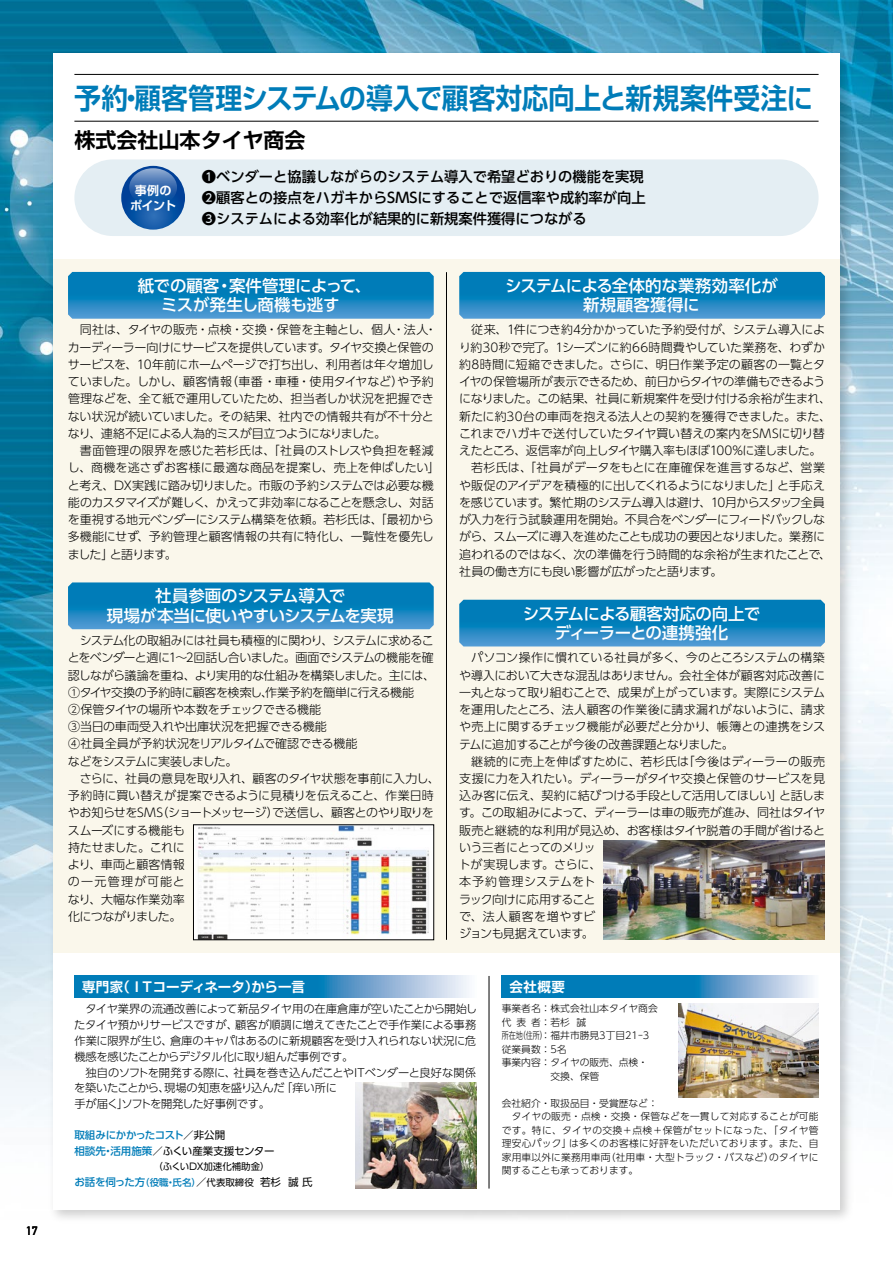
<style>
.page{position:relative;width:893px;height:1263px;background:#fff}
.page>*{position:absolute;margin:0;border:0;box-sizing:border-box;transform-origin:0 0}
.t1{font:700 28.5px "Shin Go Pro De";letter-spacing:-.01em;color:#007cb8;scale:.94 1}
.t2{font:700 21px "Shin Go Pro De";color:#000}
.t3{font:500 16.5px/19.5px "UD Shin Go Pro";letter-spacing:-.02em;color:#fff;text-align:center}
.t4{font:500 16.5px/19.5px "UD Shin Go Pro";letter-spacing:-.04em;color:#fff;text-align:center}
.t5{font:500 16.5px/19.5px "UD Shin Go Pro";color:#fff;text-align:center}
.t6{font:500 14.25px/21px "UD Shin Go Pro";color:#000}
.t7{font:700 13.5px "Shin Go Pro De";letter-spacing:-.005em;color:#fff}
.t8{font:300 12px/17.2px "UD Shin Go Pro";letter-spacing:-.02em;color:#000}
.t9{font:300 12px "UD Shin Go Pro";letter-spacing:-.045em;color:#000}
.t10{font:300 12px "UD Shin Go Pro";color:#000}
.t11{font:300 12px "UD Shin Go Pro";letter-spacing:-.04em;color:#000}
.t12{font:300 12px "UD Shin Go Pro";letter-spacing:.005em;color:#000}
.t13{font:300 12px "UD Shin Go Pro";letter-spacing:.015em;color:#000}
.t14{font:700 12px/15px "Shin Go Pro De";letter-spacing:-.035em;color:#fff;text-align:center}
.t15{font:700 12px "DIN Alternate";color:#000}
.t16{font:300 11.25px/15.8px "UD Shin Go Pro";letter-spacing:-.025em;color:#000;text-align:justify}
.t17{font:500 10.5px/15.8px "UD Shin Go Pro";letter-spacing:-.03em;color:#007cb8}
.t18{font:300 9.75px/13.5px "UD Shin Go Pro";letter-spacing:.015em;color:#000}
.t19{font:300 9.75px "UD Shin Go Pro";letter-spacing:.015em;color:#000;scale:.73 1}
.t20{font:9.45px "UD Shin Go Pro";letter-spacing:-.04em;color:#000}
.s1{font-weight:400;color:#000}
.s2{color:#000}
.s3{font-size:10.5px}
.s4{font-size:9.45px}
.s5{font-weight:400;font-size:9.45px;color:#000}
</style>
<div class="page">
<img style="left:0;top:0;width:893px;height:1117px">
<img style="left:44px;top:44px;width:813px;height:1175px">
<div style="left:53px;top:53px;width:787px;height:1157px;background:#fff"></div>
<div style="left:74px;top:159px;width:745px;height:77px;background:#e4eef3;border-radius:38px"></div>
<div style="left:53px;top:259px;width:787px;height:693px;background:#faf7eb"></div>
<svg style="left:74px;top:976px;width:395px;height:21px;background:#3692c4"></svg>
<hr style="left:446px;top:272px;width:1px;height:668px;background:#000">
<hr style="left:489px;top:976px;width:1px;height:212px;background:#000">
<svg style="left:502px;top:976px;width:311px;height:21px;background:#3692c4"></svg>
<svg style="left:121px;top:166px;width:64px;height:64px"></svg>
<svg style="left:129px;top:168px;width:48px;height:38px;background:#386eb1"></svg>
<hr style="left:74px;top:74px;width:745px;height:1px;background:#000">
<hr style="left:74px;top:121px;width:745px;height:1px;background:#000">
<svg style="left:68px;top:272px;width:366px;height:47px;background:#1885c0"></svg>
<svg style="left:68px;top:582px;width:366px;height:47px;background:#1885c0"></svg>
<svg style="left:459px;top:272px;width:366px;height:47px;background:#1885c0"></svg>
<svg style="left:459px;top:600px;width:366px;height:46px;background:#1684bf"></svg>
<img style="left:678px;top:1003px;width:141px;height:95px">
<img style="left:355px;top:1082px;width:121px;height:106px">
<img style="left:195px;top:826px;width:237px;height:112px">
<img style="left:604px;top:840px;width:221px;height:100px">
<p class="t15" style="left:26px;top:1222px;width:13px">17</p>
<h1 class="t1" style="left:74px;top:74px;width:788px">予約・顧客管理システムの導入で顧客対応向上と新規案件受注に</h1>
<h2 class="t2" style="left:74px;top:123px;width:232px">株式会社山本タイヤ商会</h2>
<p class="t14" style="left:130px;top:182px;width:47px">事例のポイント</p>
<p class="t6" style="left:202px;top:166px;width:445px">❶ベンダーと協議しながらのシステム導入で希望どおりの機能を実現<br>❷顧客との接点をハガキからSMSにすることで返信率や成約率が向上<br>❸システムによる効率化が結果的に新規案件獲得につながる</p>
<h3 class="t3" style="left:138px;top:275px;width:235px">紙での顧客・案件管理によって、ミスが発生し商機も逃す</h3>
<p class="t8" style="left:68px;top:321px;width:370px;text-indent:12px">同社は、タイヤの販売・点検・交換・保管を主軸とし、個人・法人・カーディーラー向けにサービスを提供しています。タイヤ交換と保管のサービスを、10年前にホームページで打ち出し、利用者は年々増加していました。しかし、顧客情報（車番・車種・使用タイヤなど）や予約管理などを、全て紙で運用していたため、担当者しか状況を把握できない状況が続いていました。その結果、社内での情報共有が不十分となり、連絡不足による人為的ミスが目立つようになりました。</p>
<p class="t8" style="left:68px;top:442px;width:374px;text-indent:12px">書面管理の限界を感じた若杉氏は、「社員のストレスや負担を軽減し、商機を逃さずお客様に最適な商品を提案し、売上を伸ばしたい」と考え、DX実践に踏み切りました。市販の予約システムでは必要な機能のカスタマイズが難しく、かえって非効率になることを懸念し、対話を重視する地元ベンダーにシステム構築を依頼。若杉氏は、「最初から多機能にせず、予約管理と顧客情報の共有に特化し、一覧性を優先しました」と語ります。</p>
<h3 class="t3" style="left:107px;top:586px;width:288px">社員参画のシステム導入で<br>現場が本当に使いやすいシステムを実現</h3>
<p class="t8" style="left:68px;top:631px;width:369px;text-indent:12px">システム化の取組みには社員も積極的に関わり、システムに求めることをベンダーと週に1～2回話し合いました。画面でシステムの機能を確認しながら議論を重ね、より実用的な仕組みを構築しました。主には、<br>①タイヤ交換の予約時に顧客を検索し、作業予約を簡単に行える機能<br>②保管タイヤの場所や本数をチェックできる機能<br>③当日の車両受入れや出庫状況を把握できる機能<br>④社員全員が予約状況をリアルタイムで確認できる機能<br>などをシステムに実装しました。</p>
<p class="t8" style="left:68px;top:769px;width:373px;text-indent:12px">さらに、社員の意見を取り入れ、顧客のタイヤ状態を事前に入力し、予約時に買い替えが提案できるように見積りを伝えること、作業日時やお知らせをSMS（ショートメッセージ）で送信し、顧客とのやり取りをスムーズにする機能も<br>持たせました。これに<br>より、車両と顧客情報<br>の一元管理が可能と<br>なり、大幅な作業効率<br>化につながりました。</p>
<h3 class="t5" style="left:505px;top:275px;width:274px">システムによる全体的な業務効率化が新規顧客獲得に</h3>
<p class="t8" style="left:471px;top:321px;width:355px">従来、1件につき約4分かかっていた予約受付が、システム導入によ</p>
<p class="t10" style="left:459px;top:337px;width:367px">り約30秒で完了。1シーズンに約66時間費やしていた業務を、わずか</p>
<p class="t12" style="left:459px;top:355px;width:367px">約8時間に短縮できました。さらに、明日作業予定の顧客の一覧とタ</p>
<p class="t9" style="left:459px;top:372px;width:367px">イヤの保管場所が表示できるため、前日からタイヤの準備もできるよう</p>
<p class="t8" style="left:459px;top:390px;width:373px">になりました。この結果、社員に新規案件を受け付ける余裕が生まれ、</p>
<p class="t10" style="left:459px;top:406px;width:373px">新たに約30台の車両を抱える法人との契約を獲得できました。また、</p>
<p class="t8" style="left:459px;top:424px;width:367px">これまでハガキで送付していたタイヤ買い替えの案内をSMSに切り替</p>
<p class="t9" style="left:459px;top:441px;width:364px">えたところ、返信率が向上しタイヤ購入率もほぼ100%に達しました。</p>
<p class="t13" style="left:471px;top:458px;width:355px">若杉氏は、「社員がデータをもとに在庫確保を進言するなど、営業</p>
<p class="t9" style="left:459px;top:475px;width:367px">や販促のアイデアを積極的に出してくれるようになりました」と手応え</p>
<p class="t9" style="left:459px;top:493px;width:367px">を感じています。繁忙期のシステム導入は避け、10月からスタッフ全員</p>
<p class="t11" style="left:459px;top:510px;width:367px">が入力を行う試験運用を開始。不具合をベンダーにフィードバックしな</p>
<p class="t9" style="left:459px;top:527px;width:367px">がら、スムーズに導入を進めたことも成功の要因となりました。業務に</p>
<p class="t8" style="left:459px;top:545px;width:373px">追われるのではなく、次の準備を行う時間的な余裕が生まれたことで、</p>
<p class="t9" style="left:459px;top:562px;width:265px">社員の働き方にも良い影響が広がったと語ります。</p>
<h3 class="t4" style="left:523px;top:603px;width:239px">システムによる顧客対応の向上でディーラーとの連携強化</h3>
<p class="t8" style="left:459px;top:649px;width:367px;text-align:justify;text-indent:12px">パソコン操作に慣れている社員が多く、今のところシステムの構築や導入において大きな混乱はありません。会社全体が顧客対応改善に一丸となって取り組むことで、成果が上がっています。実際にシステムを運用したところ、法人顧客の作業後に請求漏れがないように、請求や売上に関するチェック機能が必要だと分かり、帳簿との連携をシステムに追加することが今後の改善課題となりました。</p>
<p class="t8" style="left:459px;top:752px;width:368px;text-indent:12px">継続的に売上を伸ばすために、若杉氏は「今後はディーラーの販売支援に力を入れたい。ディーラーがタイヤ交換と保管のサービスを見込み客に伝え、契約に結びつける手段として活用してほしい」と話します。この取組みによって、ディーラーは車の販売が進み、同社はタイヤ販売と継続的な利用が見込め、お客様はタイヤ脱着の手間が省けるという三者にとってのメリッ<br>トが実現します。さらに、<br>本予約管理システムをト<br>ラック向けに応用すること<br>で、法人顧客を増やすビ<br>ジョンも見据えています。</p>
<p class="t7" style="left:82px;top:975px;width:224px">専門家（ＩＴコーディネータ）から一言</p>
<p class="t7" style="left:509px;top:975px;width:57px">会社概要</p>
<p class="t16" style="left:74px;top:1001px;width:404px;text-indent:11px">タイヤ業界の流通改善によって新品タイヤ用の在庫倉庫が空いたことから開始したタイヤ預かりサービスですが、顧客が順調に増えてきたことで手作業による事務作業に限界が生じ、倉庫のキャパはあるのに新規顧客を受け入れられない状況に危機感を感じたことからデジタル化に取り組んだ事例です。</p>
<p class="t16" style="left:74px;top:1064px;width:404px;text-align:left;text-indent:12px">独自のソフトを開発する際に、社員を巻き込んだことやＩＴベンダーと良好な関係を築いたことから、現場の知恵を盛り込んだ「痒い所に<br>手が届く」ソフトを開発した好事例です。</p>
<p class="t17" style="left:74px;top:1127px;width:202px">取組みにかかったコスト<span class="s1">／非公開<br></span>相談先・活用施策<span class="s2">／</span><span class="s1">ふくい産業支援センター</span></p>
<p class="t20" style="left:74px;top:1159px;width:197px"><span class="s3">　　　　　　　　</span>（ふくいＤＸ加速化補助金）</p>
<p class="t17" style="left:74px;top:1174px;width:240px">お話を伺った方<span class="s4">（役職・氏名）</span><span class="s1">／</span><span class="s5">代表取締役</span> <span class="s1">若杉 誠 氏</span></p>
<p class="t18" style="left:502px;top:1001px;width:157px">事業者名：株式会社山本タイヤ商会</p>
<p class="t18" style="left:502px;top:1015px;width:86px">代表者：若杉 誠</p>
<p class="t19" style="left:502px;top:1027px;width:204px">所在地（住所）：福井市勝見3丁目21-3</p>
<p class="t18" style="left:502px;top:1042px;width:66px">従業員数：5名</p>
<p class="t18" style="left:502px;top:1055px;width:148px">事業内容：タイヤの販売、点検・</p>
<p class="t18" style="left:550px;top:1069px;width:50px">交換、保管</p>
<p class="t18" style="left:502px;top:1096px;width:318px">会社紹介・取扱品目・受賞歴など：<br>　タイヤの販売・点検・交換・保管などを一貫して対応することが可能です。特に、タイヤの交換＋点検＋保管がセットになった、「タイヤ管理安心パック」は多くのお客様に好評をいただいております。また、自家用車以外に業務用車両（社用車・大型トラック・バスなど）のタイヤに関することも承っております。</p>
</div>
